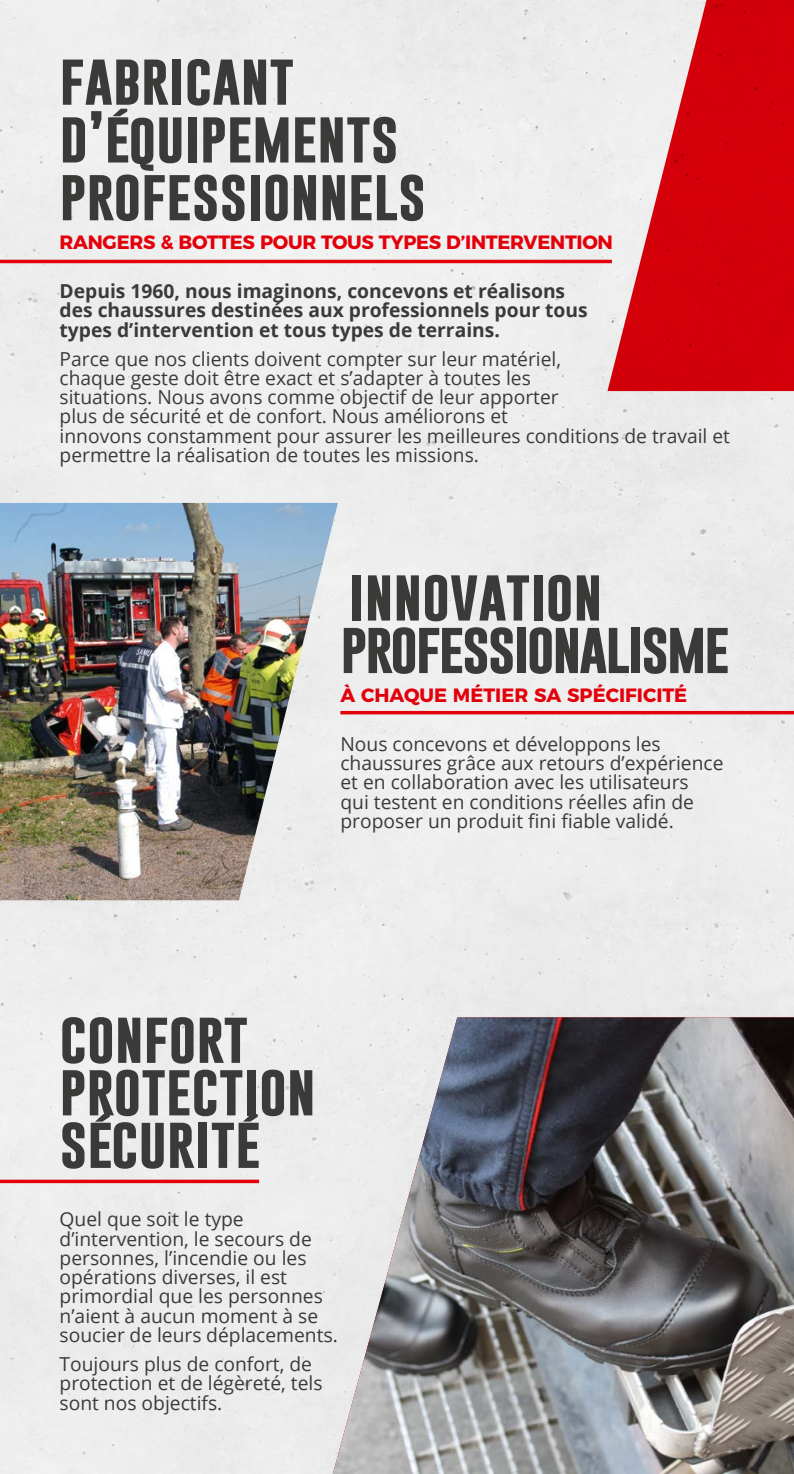
<style>
.page{position:relative;width:794px;height:1474px;background:#fff}
.page>*{position:absolute;margin:0;border:0;box-sizing:border-box;transform-origin:0 0}
.t1{font:700 52.5px/52.5px "Gobold";color:#3a3a39}
.t2{font:700 52.5px/52.5px "Gobold";letter-spacing:-.04em;color:#3a3a39}
.t3{font:19.25px/19.2px "Open Sans";color:#3a3a39}
.t4{font:700 19.25px/19.2px "Open Sans";color:#3a3a39}
.t5{font:700 19.25px "Montserrat";letter-spacing:-.015em;color:#e3000b}
</style>
<div class="page">
<svg style="left:0;top:1179px;width:259px;height:4px"></svg>
<img style="left:0;top:503px;width:338px;height:397px">
<hr style="left:340px;top:711px;width:454px;height:3px;background:#e3000b">
<hr style="left:0;top:260px;width:612px;height:3px;background:#e3000b">
<svg style="left:607px;top:0;width:187px;height:391px;fill:#d5000a"></svg>
<svg style="left:329px;top:1017px;width:465px;height:456px"></svg>
<h1 class="t1" style="left:60px;top:50px;width:368px;line-height:57.8px">FABRICANT<br>D’ÉQUIPEMENTS<br>PROFESSIONNELS</h1>
<p class="t5" style="left:60px;top:226px;width:554px">RANGERS &amp; BOTTES POUR TOUS TYPES D’INTERVENTION</p>
<p class="t4" style="left:60px;top:281px;width:529px">Depuis 1960, nous imaginons, concevons et réalisons des chaussures destinées aux professionnels pour tous types d’intervention et tous types de terrains.</p>
<p class="t3" style="left:60px;top:348px;width:672px">Parce que nos clients doivent compter sur leur matériel,<br>chaque geste doit être exact et s’adapter à toutes les<br>situations. Nous avons comme objectif de leur apporter<br>plus de sécurité et de confort. Nous améliorons et<br>innovons constamment pour assurer les meilleures conditions de travail et permettre la réalisation de toutes les missions.</p>
<h1 class="t2" style="left:340px;top:569px;width:391px">INNOVATION<br>PROFESSIONALISME</h1>
<p class="t5" style="left:340px;top:679px;width:348px">À CHAQUE MÉTIER SA SPÉCIFICITÉ</p>
<p class="t3" style="left:340px;top:733px;width:385px">Nous concevons et développons les chaussures grâce aux retours d’expérience et en collaboration avec les utilisateurs<br>qui testent en conditions réelles afin de proposer un produit fini fiable validé.</p>
<h1 class="t1" style="left:60px;top:1011px;width:258px">CONFORT<br>PROTECTION<br>SÉCURITÉ</h1>
<p class="t3" style="left:60px;top:1209px;width:280px">Quel que soit le type d’intervention, le secours de personnes, l’incendie ou les opérations diverses, il est primordial que les personnes n’aient à aucun moment à se soucier de leurs déplacements.</p>
<p class="t3" style="left:60px;top:1353px;width:264px">Toujours plus de confort, de protection et de légèreté, tels sont nos objectifs.</p>
</div>
